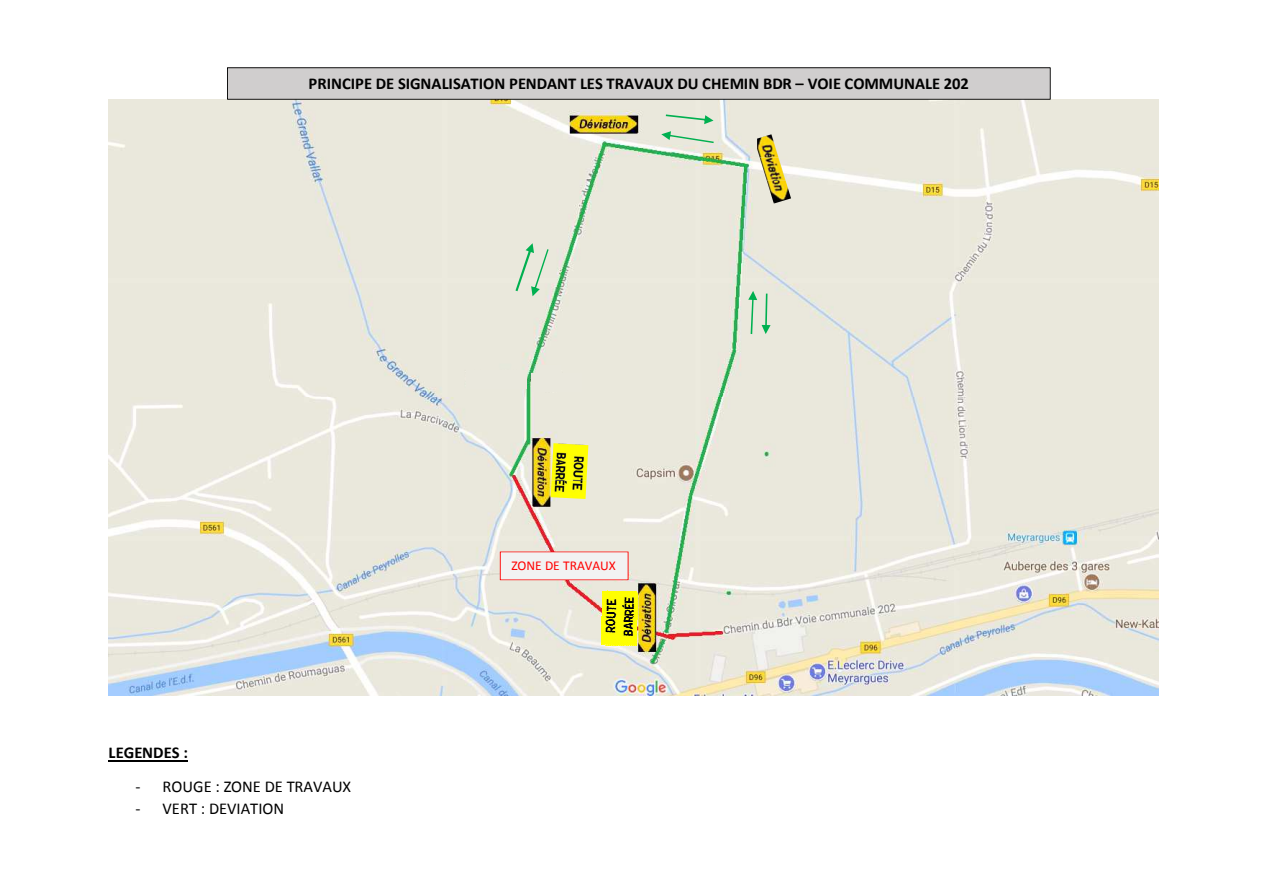
<style>
.page{position:relative;width:1263px;height:893px;background:#fff}
.page>*{position:absolute;margin:0;border:0;box-sizing:border-box;transform-origin:0 0}
.t1{font:700 16.5px "Calibri";color:#000}
.t2{font:16.5px "Calibri";color:#000}
.t3{font:13.5px "Calibri";color:#f00}
</style>
<div class="page">
<hr style="left:109px;top:760px;width:79px;height:1px;background:#000">
<img style="left:109px;top:99px;width:1049px;height:596px">
<svg style="left:515px;top:243px;width:34px;height:53px;background:#cce0ca"></svg>
<svg style="left:748px;top:291px;width:22px;height:43px"></svg>
<svg style="left:666px;top:114px;width:47px;height:10px"></svg>
<svg style="left:661px;top:131px;width:53px;height:12px"></svg>
<svg style="left:500px;top:552px;width:128px;height:28px"></svg>
<img style="left:553px;top:443px;width:35px;height:19px">
<img style="left:551px;top:462px;width:36px;height:37px">
<svg style="left:603px;top:591px;width:34px;height:1px"></svg>
<img style="left:601px;top:592px;width:37px;height:54px">
<svg style="left:602px;top:645px;width:34px;height:2px"></svg>
<svg style="left:227px;top:67px;width:824px;height:33px;background:#c4c2c2"></svg>
<img style="left:757px;top:134px;width:21px;height:23px">
<img style="left:760px;top:157px;width:26px;height:24px">
<img style="left:767px;top:181px;width:24px;height:23px">
<div style="left:466px;top:370px;width:60px;height:19px;background:#eae8dd"></div>
<div style="left:531px;top:373px;width:51px;height:18px;background:#eae8dd"></div>
<div style="left:536px;top:366px;width:25px;height:16px;background:#eae8dd"></div>
<p class="t1" style="left:309px;top:73px;width:662px">PRINCIPE DE SIGNALISATION PENDANT LES TRAVAUX DU CHEMIN BDR – VOIE COMMUNALE 202</p>
<p class="t1" style="left:109px;top:742px;width:81px">LEGENDES :</p>
<p class="t2" style="left:136px;top:776px;width:217px">- ROUGE : ZONE DE TRAVAUX</p>
<p class="t2" style="left:136px;top:798px;width:150px">- VERT : DEVIATION</p>
<p class="t3" style="left:511px;top:557px;width:106px">ZONE DE TRAVAUX</p>
</div>
